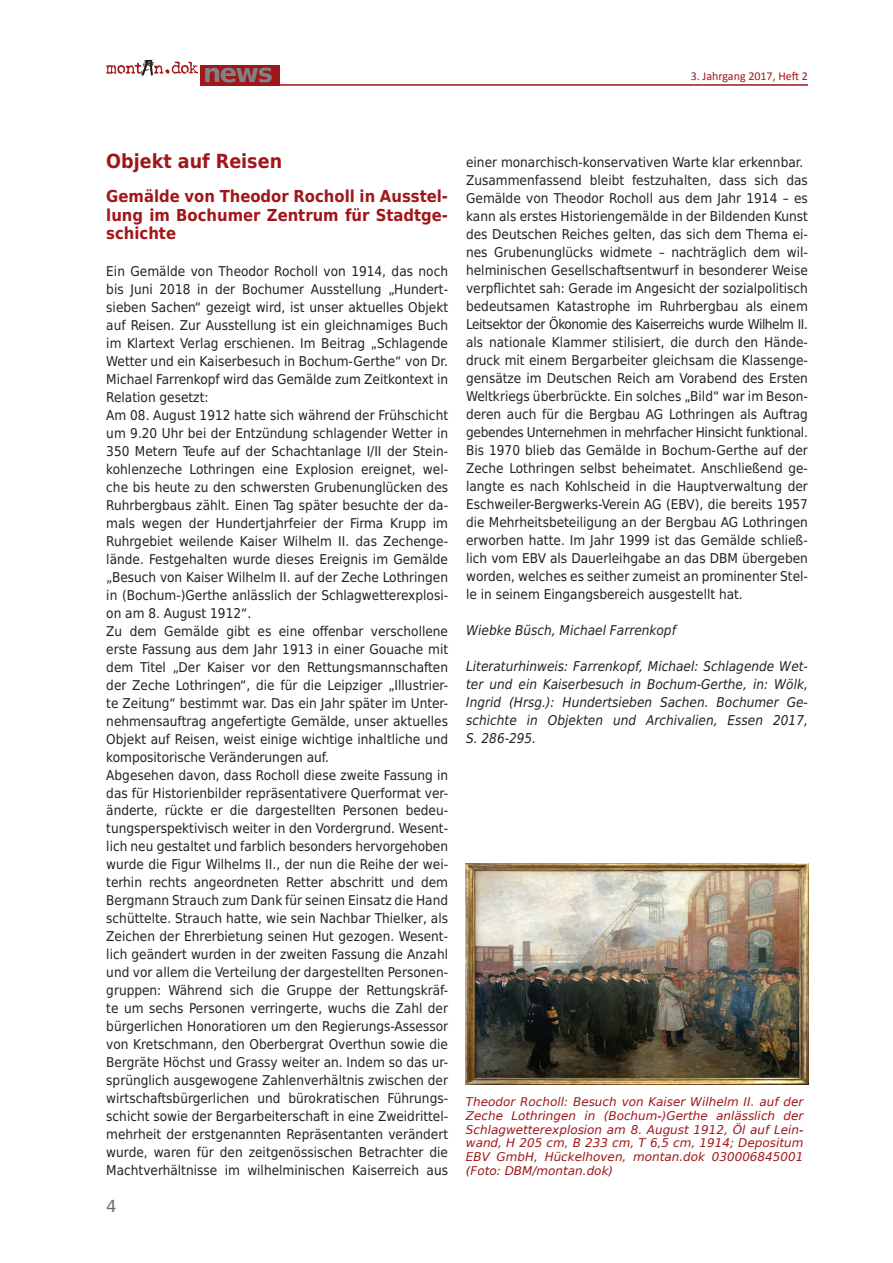
<style>
.page{position:relative;width:893px;height:1263px;background:#fff}
.page>*{position:absolute;margin:0;border:0;box-sizing:border-box;transform-origin:0 0}
.t1{font:700 25.65px "DejaVu Sans";color:#808285}
.t2{font:700 19.5px "DejaVu Sans Condensed";color:#a01619}
.t3{font:700 16.5px/18.9px "DejaVu Sans Condensed";color:#a01619;text-align:justify}
.t4{font:16.5px "DejaVu Sans";color:#6c6d70}
.t5{font:13.5px/18px "DejaVu Sans Condensed";color:#231f20}
.t6{font:italic 13.5px/18px "DejaVu Sans Condensed";color:#231f20;text-align:justify}
.t7{font:italic 12px/13.8px "DejaVu Sans";color:#a01619;text-align:justify}
.t8{font:12px "Calibri";color:#a01619}
</style>
<div class="page">
<img style="left:142px;top:59px;width:11px;height:17px">
<svg style="left:106px;top:61px;width:92px;height:13px"></svg>
<div style="left:201px;top:65px;width:79px;height:21px;background:#a01619"></div>
<hr style="left:275px;top:84px;width:533px;height:2px;background:#a01619">
<img style="left:466px;top:864px;width:342px;height:220px">
<h1 class="t1" style="left:203px;top:52px;width:71px">news</h1>
<p class="t8" style="left:691px;top:68px;width:119px">3. Jahrgang 2017, Heft 2</p>
<h2 class="t2" style="left:106px;top:145px;width:177px">Objekt auf Reisen</h2>
<p class="t3" style="left:106px;top:186px;width:343px">Gemälde von Theodor Rocholl in Ausstel&shy;lung im Bochumer Zentrum für Stadtge&shy;schichte</p>
<p class="t5" style="left:106px;top:261px;width:343px">Ein Gemälde von Theodor Rocholl von 1914, das noch bis Juni 2018 in der Bochumer Ausstellung „Hundert&shy;sieben Sachen“ gezeigt wird, ist unser aktuelles Objekt auf Reisen. Zur Ausstellung ist ein gleichnamiges Buch im Klartext Verlag erschienen. Im Beitrag „Schlagende Wetter und ein Kaiserbesuch in Bochum-Gerthe“ von Dr.<br>Michael Farrenkopf wird das Gemälde zum Zeitkontext in Relation gesetzt:<br>Am 08. August 1912 hatte sich während der Frühschicht um 9.20 Uhr bei der Entzündung schlagender Wetter in 350 Metern Teufe auf der Schachtanlage I/II der Stein&shy;kohlenzeche Lothringen eine Explosion ereignet, wel&shy;che bis heute zu den schwersten Grubenunglücken des Ruhrbergbaus zählt. Einen Tag später besuchte der da&shy;mals wegen der Hundertjahrfeier der Firma Krupp im Ruhrgebiet weilende Kaiser Wilhelm II. das Zechenge&shy;lände. Festgehalten wurde dieses Ereignis im Gemälde „Besuch von Kaiser Wilhelm II. auf der Zeche Lothringen in (Bochum-)Gerthe anlässlich der Schlagwetterexplosi&shy;on am 8. August 1912“.<br>Zu dem Gemälde gibt es eine offenbar verschollene erste Fassung aus dem Jahr 1913 in einer Gouache mit dem Titel „Der Kaiser vor den Rettungsmannschaften der Zeche Lothringen“, die für die Leipziger „Illustrier&shy;te Zeitung“ bestimmt war. Das ein Jahr später im Unter&shy;nehmensauftrag angefertigte Gemälde, unser aktuelles Objekt auf Reisen, weist einige wichtige inhaltliche und kompositorische Veränderungen auf.<br>Abgesehen davon, dass Rocholl diese zweite Fassung in das für Historienbilder repräsentativere Querformat ver&shy;änderte, rückte er die dargestellten Personen bedeu&shy;tungsperspektivisch weiter in den Vordergrund. Wesent&shy;lich neu gestaltet und farblich besonders hervorgehoben wurde die Figur Wilhelms II., der nun die Reihe der wei&shy;terhin rechts angeordneten Retter abschritt und dem Bergmann Strauch zum Dank für seinen Einsatz die Hand schüttelte. Strauch hatte, wie sein Nachbar Thielker, als Zeichen der Ehrerbietung seinen Hut gezogen. Wesent&shy;lich geändert wurden in der zweiten Fassung die Anzahl und vor allem die Verteilung der dargestellten Personen&shy;gruppen: Während sich die Gruppe der Rettungskräf&shy;te um sechs Personen verringerte, wuchs die Zahl der bürgerlichen Honoratioren um den Regierungs-Assessor von Kretschmann, den Oberbergrat Overthun sowie die Bergräte Höchst und Grassy weiter an. Indem so das ur&shy;sprünglich ausgewogene Zahlenverhältnis zwischen der wirtschaftsbürgerlichen und bürokratischen Führungs&shy;schicht sowie der Bergarbeiterschaft in eine Zweidrittel&shy;mehrheit der erstgenannten Repräsentanten verändert wurde, waren für den zeitgenössischen Betrachter die Machtverhältnisse im wilhelminischen Kaiserreich aus</p>
<p class="t4" style="left:106px;top:1191px;width:12px">4</p>
<p class="t5" style="left:466px;top:153px;width:343px">einer monarchisch-konservativen Warte klar erkennbar.<br>Zusammenfassend bleibt festzuhalten, dass sich das Gemälde von Theodor Rocholl aus dem Jahr 1914 – es kann als erstes Historiengemälde in der Bildenden Kunst des Deutschen Reiches gelten, das sich dem Thema ei&shy;nes Grubenunglücks widmete – nachträglich dem wil&shy;helminischen Gesellschaftsentwurf in besonderer Weise verpflichtet sah: Gerade im Angesicht der sozialpolitisch bedeutsamen Katastrophe im Ruhrbergbau als einem Leitsektor der Ökonomie des Kaiserreichs wurde Wilhelm II. als nationale Klammer stilisiert, die durch den Hände&shy;druck mit einem Bergarbeiter gleichsam die Klassenge&shy;gensätze im Deutschen Reich am Vorabend des Ersten Weltkriegs überbrückte. Ein solches „Bild“ war im Beson&shy;deren auch für die Bergbau AG Lothringen als Auftrag gebendes Unternehmen in mehrfacher Hinsicht funktional.<br>Bis 1970 blieb das Gemälde in Bochum-Gerthe auf der Zeche Lothringen selbst beheimatet. Anschließend ge&shy;langte es nach Kohlscheid in die Hauptverwaltung der Eschweiler-Bergwerks-Verein AG (EBV), die bereits 1957 die Mehrheitsbeteiligung an der Bergbau AG Lothringen erworben hatte. Im Jahr 1999 ist das Gemälde schließ&shy;lich vom EBV als Dauerleihgabe an das DBM übergeben worden, welches es seither zumeist an prominenter Stel&shy;le in seinem Eingangsbereich ausgestellt hat.</p>
<p class="t6" style="left:466px;top:621px;width:211px">Wiebke Büsch, Michael Farrenkopf</p>
<p class="t6" style="left:466px;top:657px;width:343px">Literaturhinweis: Farrenkopf, Michael: Schlagende Wet&shy;ter und ein Kaiserbesuch in Bochum-Gerthe, in: Wölk, Ingrid (Hrsg.): Hundertsieben Sachen. Bochumer Ge&shy;schichte in Objekten und Archivalien, Essen 2017, S. 286-295.</p>
<p class="t7" style="left:466px;top:1095px;width:339px">Theodor Rocholl: Besuch von Kaiser Wilhelm II. auf der Zeche Lothringen in (Bochum-)Gerthe anlässlich der Schlagwetterexplosion am 8. August 1912, Öl auf Lein&shy;wand, H 205 cm, B 233 cm, T 6,5 cm, 1914; Depositum EBV GmbH, Hückelhoven, montan.dok 030006845001 (Foto: DBM/montan.dok)</p>
</div>
